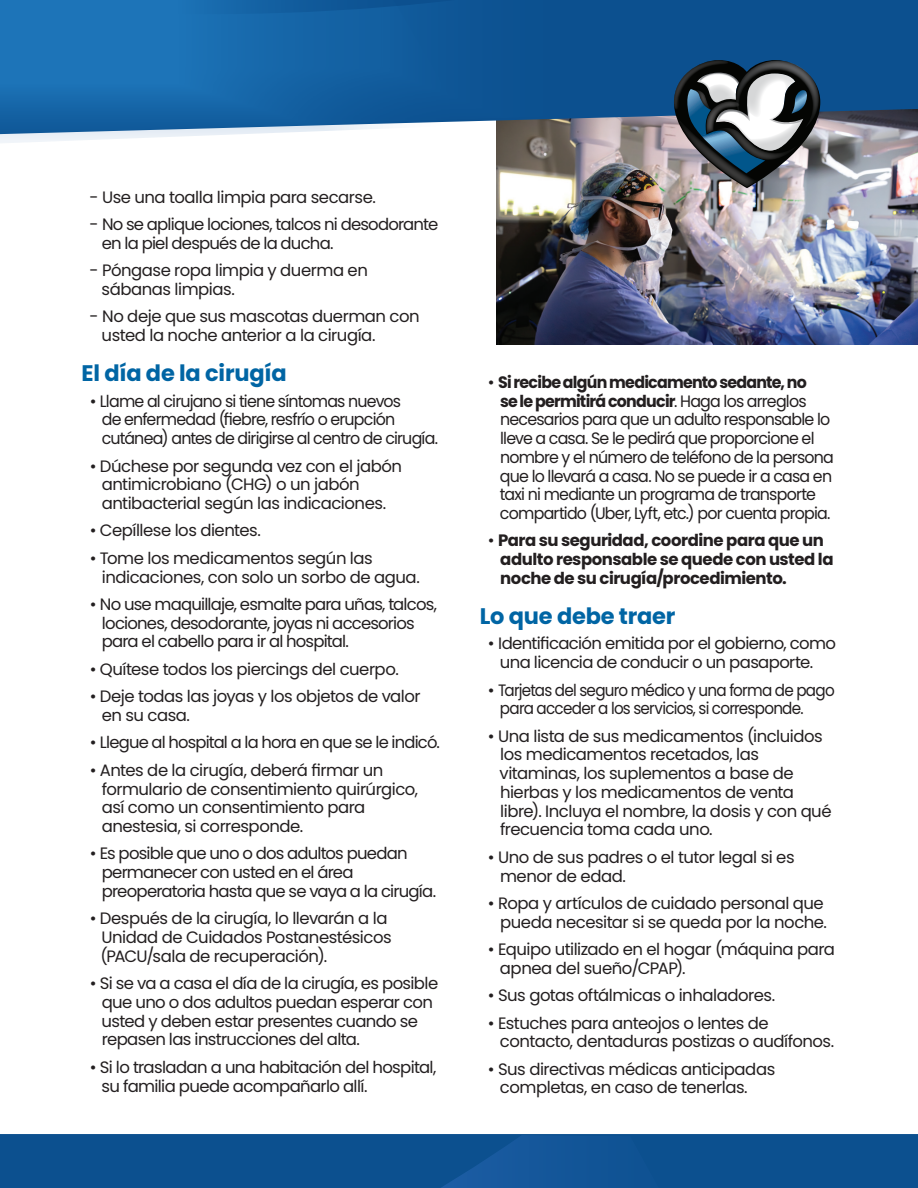
<style>
.page{position:relative;width:918px;height:1188px;background:#fff}
.page>*{position:absolute;margin:0;border:0;box-sizing:border-box;transform-origin:0 0}
.NEW-SubHead{font:700 22.5px "Poppins";letter-spacing:-.01em;color:#0065a4}
.NEW-Bullets{font:16.5px/18.8px "Poppins";letter-spacing:-.035em;color:#231f20}
.NEW-Bullets-2{font:700 16.5px/18.8px "Poppins";letter-spacing:-.03em;color:#231f20}
.s1{font-weight:700}
.s2{font-weight:400}
</style>
<div class="page">
<img style="left:497px;top:158px;width:421px;height:186px">
<svg style="left:608px;top:0;width:310px;height:158px;background:#285c8f"></svg>
<svg style="left:0;top:0;width:608px;height:159px;background:#3e7baf"></svg>
<svg style="left:674px;top:60px;width:146px;height:128px;background:#677079"></svg>
<svg style="left:0;top:1135px;width:918px;height:53px;background:#0d5190"></svg>
<p class="NEW-Bullets" style="left:90px;top:188px;width:288px">- Use una toalla limpia para secarse.</p>
<p class="NEW-Bullets" style="left:102px;top:215px;width:338px;text-indent:-12px">- No se aplique lociones, talcos ni desodorante en la piel después de la ducha.</p>
<p class="NEW-Bullets" style="left:102px;top:261px;width:268px;text-indent:-12px">- Póngase ropa limpia y duerma en sábanas limpias.</p>
<p class="NEW-Bullets" style="left:102px;top:307px;width:320px;text-indent:-12px">- No deje que sus mascotas duerman con usted la noche anterior a la cirugía.</p>
<p class="NEW-SubHead" style="left:81px;top:360px;width:207px">El día de la cirugía</p>
<p class="NEW-Bullets" style="left:102px;top:392px;width:338px;text-indent:-12px">• Llame al cirujano si tiene síntomas nuevos<br>de enfermedad (fiebre, resfrío o erupción cutánea) antes de dirigirse al centro de cirugía.</p>
<p class="NEW-Bullets" style="left:102px;top:456px;width:302px;text-indent:-12px">• Dúchese por segunda vez con el jabón antimicrobiano (CHG) o un jabón antibacterial según las indicaciones.</p>
<p class="NEW-Bullets" style="left:90px;top:521px;width:173px">• Cepíllese los dientes.</p>
<p class="NEW-Bullets" style="left:102px;top:549px;width:320px;text-indent:-12px">• Tome los medicamentos según las indicaciones, con solo un sorbo de agua.</p>
<p class="NEW-Bullets" style="left:102px;top:595px;width:337px;text-indent:-12px">• No use maquillaje, esmalte para uñas, talcos, lociones, desodorante, joyas ni accesorios para el cabello para ir al hospital.</p>
<p class="NEW-Bullets" style="left:90px;top:660px;width:311px">• Quítese todos los piercings del cuerpo.</p>
<p class="NEW-Bullets" style="left:102px;top:687px;width:321px;text-indent:-12px">• Deje todas las joyas y los objetos de valor en su casa.</p>
<p class="NEW-Bullets" style="left:90px;top:733px;width:352px">• Llegue al hospital a la hora en que se le indicó.</p>
<p class="NEW-Bullets" style="left:102px;top:761px;width:318px;text-indent:-12px">• Antes de la cirugía, deberá firmar un formulario de consentimiento quirúrgico, así como un consentimiento para anestesia, si corresponde.</p>
<p class="NEW-Bullets" style="left:102px;top:844px;width:336px;text-indent:-12px">• Es posible que uno o dos adultos puedan permanecer con usted en el área preoperatoria hasta que se vaya a la cirugía.</p>
<p class="NEW-Bullets" style="left:100px;top:909px;width:293px;text-indent:-11px">• Después de la cirugía, lo llevarán a la<br>Unidad de Cuidados Postanestésicos (PACU/sala de recuperación).</p>
<p class="NEW-Bullets" style="left:102px;top:974px;width:338px;text-indent:-12px">• Si se va a casa el día de la cirugía, es posible que uno o dos adultos puedan esperar con usted y deben estar presentes cuando se repasen las instrucciones del alta.</p>
<p class="NEW-Bullets" style="left:102px;top:1058px;width:336px;text-indent:-12px">• Si lo trasladan a una habitación del hospital, su familia puede acompañarlo allí.</p>
<p class="NEW-Bullets" style="left:500px;top:373px;width:336px;text-indent:-12px">• <span class="s1">Si recibe algún medicamento sedante, no<br>se le permitirá conducir</span>. Haga los arreglos necesarios para que un adulto responsable lo lleve a casa. Se le pedirá que proporcione el nombre y el número de teléfono de la persona que lo llevará a casa. No se puede ir a casa en taxi ni mediante un programa de transporte compartido (Uber, Lyft, etc.) por cuenta propia.</p>
<p class="NEW-Bullets-2" style="left:500px;top:531px;width:335px;text-indent:-12px"><span class="s2">•</span> Para su seguridad, coordine para que un adulto responsable se quede con usted la noche de su cirugía/procedimiento.</p>
<p class="NEW-SubHead" style="left:480px;top:603px;width:197px">Lo que debe traer</p>
<p class="NEW-Bullets" style="left:500px;top:634px;width:338px;text-indent:-12px">• Identificación emitida por el gobierno, como una licencia de conducir o un pasaporte.</p>
<p class="NEW-Bullets" style="left:500px;top:680px;width:336px;text-indent:-12px">• Tarjetas del seguro médico y una forma de pago para acceder a los servicios, si corresponde.</p>
<p class="NEW-Bullets" style="left:500px;top:727px;width:334px;text-indent:-12px">• Una lista de sus medicamentos (incluidos los medicamentos recetados, las vitaminas, los suplementos a base de hierbas y los medicamentos de venta libre). Incluya el nombre, la dosis y con qué frecuencia toma cada uno.</p>
<p class="NEW-Bullets" style="left:500px;top:848px;width:296px;text-indent:-12px">• Uno de sus padres o el tutor legal si es menor de edad.</p>
<p class="NEW-Bullets" style="left:488px;top:894px;width:341px;text-align:right">• Ropa y artículos de cuidado personal que pueda necesitar si se queda por la noche.</p>
<p class="NEW-Bullets" style="left:500px;top:940px;width:337px;text-indent:-12px">• Equipo utilizado en el hogar (máquina para apnea del sueño/CPAP).</p>
<p class="NEW-Bullets" style="left:488px;top:986px;width:289px">• Sus gotas oftálmicas o inhaladores.</p>
<p class="NEW-Bullets" style="left:500px;top:1014px;width:336px;text-indent:-12px">• Estuches para anteojos o lentes de contacto, dentaduras postizas o audífonos.</p>
<p class="NEW-Bullets" style="left:500px;top:1060px;width:277px;text-indent:-12px">• Sus directivas médicas anticipadas completas, en caso de tenerlas.</p>
</div>
